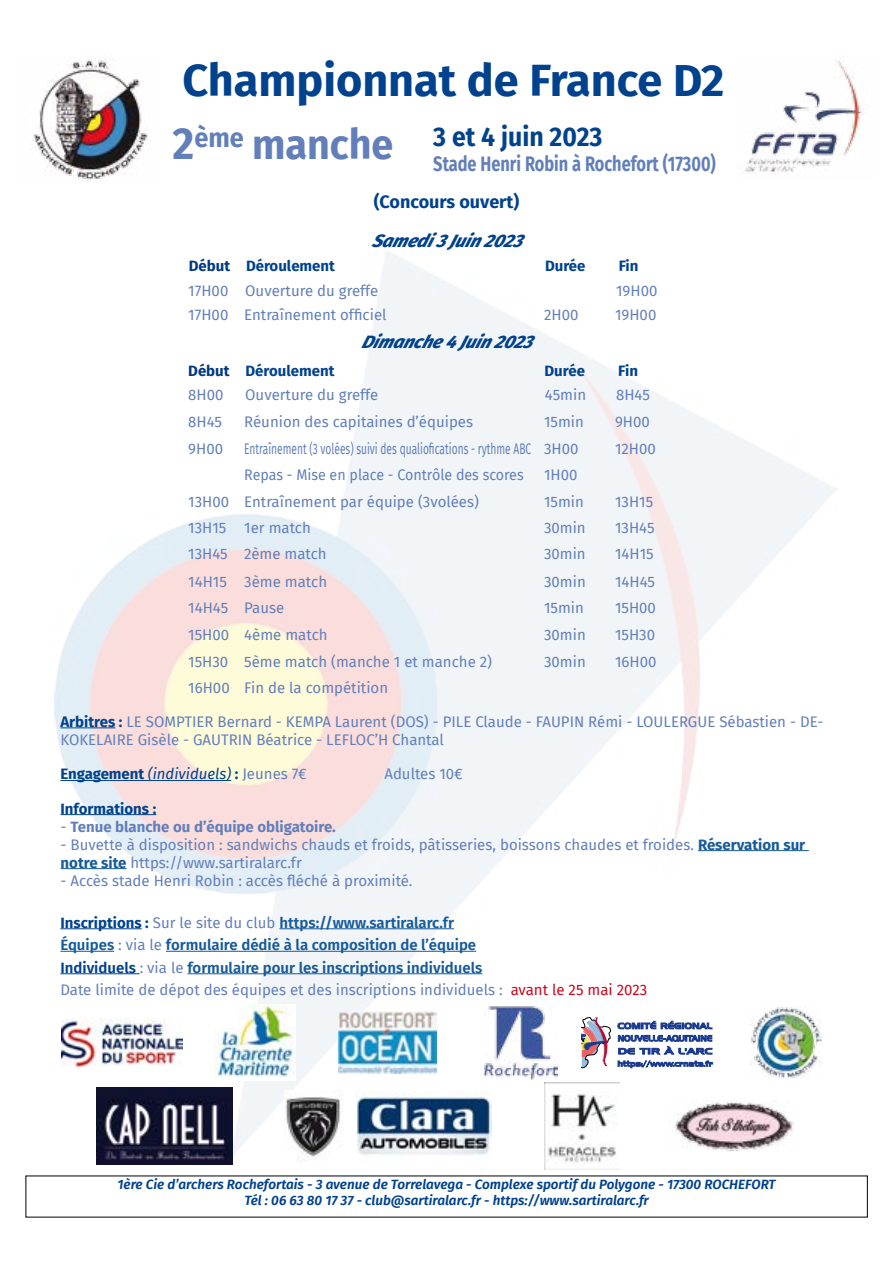
<style>
.page{position:relative;width:893px;height:1263px;background:#fff}
.page>*{position:absolute;margin:0;border:0;box-sizing:border-box;transform-origin:0 0}
.t1{font:700 45px "Fira Sans";color:#00428d}
.t2{font:700 27px "Fira Sans";color:#00428d;scale:.92 1}
.t3{font:700 21px "Fira Sans";color:#627fba;scale:.78 1}
.t4{font:italic 800 18px "Fira Sans";color:#00428d}
.t5{font:700 18px "Fira Sans";color:#00428d}
.t6{font:15px/18px "Fira Sans";color:#627fba}
.t7{font:600 15px/22.5px "Fira Sans";color:#165b9a}
.t8{font:700 15px "Fira Sans";color:#00428d}
.t9{font:15px "Fira Sans";color:#627fba;scale:.68 1}
.t10{font:15px "Fira Sans";color:#627fba;scale:.95 1}
.t11{font:700 15px "Fira Sans";color:#627fba}
.t12{font:italic 15px "Fira Sans";color:#00428d}
.t13{font:italic 600 13.5px/16.2px "Fira Sans";color:#00428d;text-align:center}
.s1{font-size:45px;color:#627fba}
.s2{color:#627fba}
.s3{font-size:42px;color:#627fba}
.s4{color:#003882}
.s5{font-weight:700;color:#00428d}
.s6{font-weight:700;font-style:normal}
.s7{font-style:normal;color:#627fba}
.s8{font-weight:400}
.s9{font-weight:700;color:#165b9a}
.s10{font-weight:400;color:#627fba}
.s11{color:#00428d}
.s12{font-weight:400;color:#cd071e}
</style>
<div class="page">
<img style="left:34px;top:58px;width:114px;height:123px">
<img style="left:745px;top:60px;width:124px;height:114px">
<img style="left:54px;top:251px;width:783px;height:907px">
<img style="left:483px;top:1006px;width:74px;height:74px">
<img style="left:338px;top:1011px;width:99px;height:63px">
<img style="left:750px;top:1007px;width:71px;height:71px">
<img style="left:214px;top:1005px;width:81px;height:76px">
<svg style="left:618px;top:1061px;width:95px;height:7px"></svg>
<svg style="left:618px;top:1021px;width:94px;height:8px"></svg>
<svg style="left:618px;top:1035px;width:94px;height:19px"></svg>
<img style="left:594px;top:1016px;width:14px;height:1px">
<svg style="left:582px;top:1017px;width:29px;height:52px"></svg>
<img style="left:61px;top:1018px;width:122px;height:49px">
<hr style="left:60px;top:727px;width:55px;height:1px;background:#00428d">
<hr style="left:60px;top:780px;width:171px;height:1px;background:#00428d">
<hr style="left:61px;top:814px;width:95px;height:1px;background:#00428d">
<hr style="left:698px;top:850px;width:111px;height:1px;background:#165b9a">
<hr style="left:61px;top:868px;width:65px;height:1px;background:#165b9a">
<hr style="left:60px;top:928px;width:82px;height:1px;background:#00428d">
<hr style="left:279px;top:928px;width:175px;height:1px;background:#165b9a">
<hr style="left:60px;top:951px;width:54px;height:1px;background:#165b9a">
<hr style="left:166px;top:951px;width:310px;height:1px;background:#165b9a">
<hr style="left:60px;top:973px;width:80px;height:1px;background:#00428d">
<hr style="left:187px;top:973px;width:295px;height:1px;background:#165b9a">
<img style="left:97px;top:1088px;width:136px;height:76px">
<img style="left:285px;top:1090px;width:207px;height:72px">
<img style="left:545px;top:1083px;width:74px;height:86px">
<img style="left:670px;top:1101px;width:124px;height:50px">
<h1 class="t1" style="left:182px;top:42px;width:544px">Championnat de France D2</h1>
<h2 class="t2" style="left:173px;top:113px;width:469px"><span class="s1">2</span><span class="s2">ème</span> <span class="s3">manche</span> 3 et 4 juin 2023</h2>
<h3 class="t3" style="left:433px;top:146px;width:364px">Stade Henri Robin à Rochefort (17300)</h3>
<p class="t5" style="left:374px;top:186px;width:147px">(Concours ouvert)</p>
<p class="t4" style="left:371px;top:225px;width:162px">Samedi3Juin2023</p>
<p class="t8" style="left:189px;top:253px;width:148px"><span class="s4">Début</span> Déroulement</p>
<p class="t8" style="left:545px;top:253px;width:42px">Durée</p>
<p class="t8" style="left:619px;top:253px;width:21px">Fin</p>
<p class="t6" style="left:188px;top:281px;width:192px">17H00 Ouverture du greffe</p>
<p class="t6" style="left:616px;top:281px;width:43px">19H00</p>
<p class="t6" style="left:188px;top:305px;width:200px">17H00 Entraînement officiel</p>
<p class="t6" style="left:544px;top:305px;width:36px">2H00</p>
<p class="t6" style="left:615px;top:305px;width:43px">19H00</p>
<p class="t4" style="left:361px;top:326px;width:183px">Dimanche4Juin2023</p>
<p class="t8" style="left:188px;top:358px;width:148px"><span class="s4">Début</span> Déroulement</p>
<p class="t8" style="left:544px;top:358px;width:42px">Durée</p>
<p class="t8" style="left:618px;top:358px;width:21px">Fin</p>
<p class="t6" style="left:188px;top:386px;width:37px">8H00</p>
<p class="t6" style="left:245px;top:386px;width:135px">Ouverture du greffe</p>
<p class="t6" style="left:545px;top:386px;width:43px">45min</p>
<p class="t6" style="left:616px;top:386px;width:35px">8H45</p>
<p class="t6" style="left:188px;top:412px;width:35px">8H45</p>
<p class="t6" style="left:244px;top:412px;width:230px">Réunion des capitaines d’équipes</p>
<p class="t6" style="left:544px;top:412px;width:41px">15min</p>
<p class="t6" style="left:615px;top:412px;width:36px">9H00</p>
<p class="t6" style="left:188px;top:439px;width:36px">9H00</p>
<p class="t9" style="left:244px;top:437px;width:493px">Entraînement (3 volées) suivi des qualiofications - rythme ABC 3H00</p>
<p class="t6" style="left:615px;top:439px;width:42px">12H00</p>
<p class="t10" style="left:244px;top:464px;width:296px">Repas - Mise en place - Contrôle des scores</p>
<p class="t6" style="left:544px;top:465px;width:35px">1H00</p>
<p class="t6" style="left:188px;top:492px;width:292px">13H00 Entraînement par équipe (3volées)</p>
<p class="t6" style="left:544px;top:492px;width:41px">15min</p>
<p class="t6" style="left:615px;top:492px;width:40px">13H15</p>
<p class="t6" style="left:188px;top:519px;width:124px">13H15 1er match</p>
<p class="t6" style="left:544px;top:519px;width:43px">30min</p>
<p class="t6" style="left:615px;top:519px;width:41px">13H45</p>
<p class="t6" style="left:188px;top:544px;width:140px">13H45 2ème match</p>
<p class="t6" style="left:544px;top:544px;width:43px">30min</p>
<p class="t6" style="left:615px;top:544px;width:40px">14H15</p>
<p class="t6" style="left:188px;top:572px;width:140px">14H15 3ème match</p>
<p class="t6" style="left:544px;top:572px;width:43px">30min</p>
<p class="t6" style="left:615px;top:572px;width:42px">14H45</p>
<p class="t6" style="left:188px;top:599px;width:97px">14H45 Pause</p>
<p class="t6" style="left:544px;top:599px;width:41px">15min</p>
<p class="t6" style="left:615px;top:599px;width:42px">15H00</p>
<p class="t6" style="left:188px;top:625px;width:141px">15H00 4ème match</p>
<p class="t6" style="left:544px;top:625px;width:43px">30min</p>
<p class="t6" style="left:615px;top:625px;width:42px">15H30</p>
<p class="t6" style="left:188px;top:652px;width:305px">15H30 5ème match (manche 1 et manche 2)</p>
<p class="t6" style="left:544px;top:652px;width:43px">30min</p>
<p class="t6" style="left:615px;top:652px;width:43px">16H00</p>
<p class="t6" style="left:188px;top:679px;width:201px">16H00 Fin de la compétition</p>
<p class="t6" style="left:60px;top:712px;width:765px"><span class="s5">Arbitres :</span> LE SOMPTIER Bernard - KEMPA Laurent (DOS) - PILE Claude - FAUPIN Rémi - LOULERGUE Sébastien - DE-<br>KOKELAIRE Gisèle - GAUTRIN Béatrice - LEFLOC’H Chantal</p>
<p class="t12" style="left:60px;top:763px;width:248px"><span class="s6">Engagement</span> (individuels) <span class="s6">:</span> <span class="s7">Jeunes 7€</span></p>
<p class="t6" style="left:384px;top:765px;width:80px">Adultes 10€</p>
<p class="t8" style="left:61px;top:796px;width:97px">Informations :</p>
<p class="t11" style="left:61px;top:814px;width:277px"><span class="s8">-</span> Tenue blanche ou d’équipe obligatoire.</p>
<p class="t6" style="left:61px;top:835px;width:746px">- Buvette à disposition : sandwichs chauds et froids, pâtisseries, boissons chaudes et froides. <span class="s9">Réservation sur notre site</span> https://www.sartiralarc.fr</p>
<p class="t6" style="left:61px;top:871px;width:353px">- Accès stade Henri Robin : accès fléché à proximité.</p>
<p class="t7" style="left:60px;top:910px;width:588px"><span class="s5">Inscriptions :</span> <span class="s10">Sur le site du club</span> https://www.sartiralarc.fr<br>Équipes <span class="s10">: via le</span> formulaire dédié à la composition de l’équipe<br><span class="s11">Individuels</span> <span class="s10">: via le</span> formulaire pour les inscriptions individuels<br><span class="s10">Date limite de dépot des équipes et des inscriptions individuels :</span> <span class="s12">avant le 25 mai 2023</span></p>
<p class="t13" style="left:118px;top:1175px;width:660px">1ère Cie d’archers Rochefortais - 3 avenue de Torrelavega - Complexe sportif du Polygone - 17300 ROCHEFORT<br>Tél : 06 63 80 17 37 - club@sartiralarc.fr - https://www.sartiralarc.fr</p>
</div>
